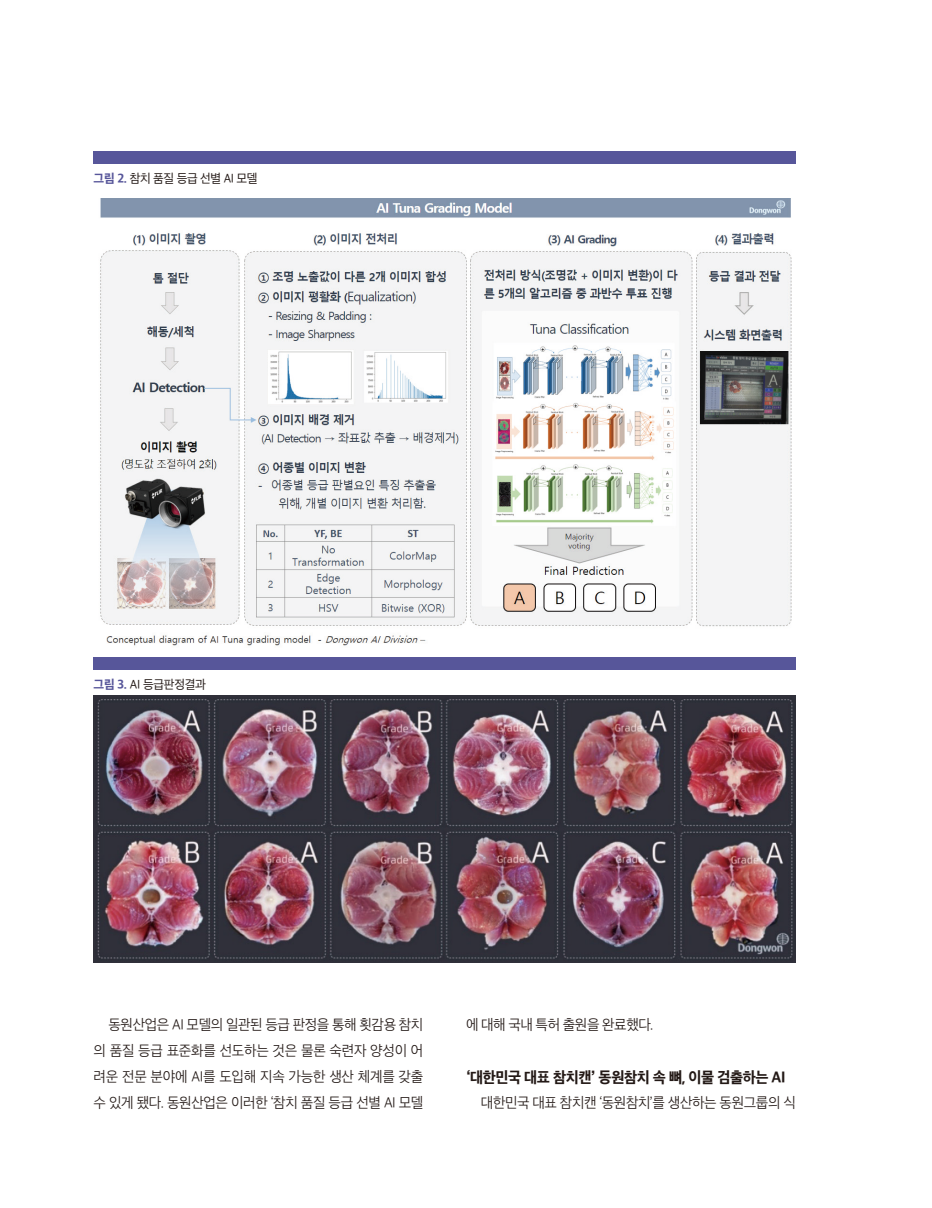
<style>
.page{position:relative;width:932px;height:1208px;background:#fff}
.page>*{position:absolute;margin:0;border:0;box-sizing:border-box;transform-origin:0 0}
.중제_10_5{font:800 15.75px "Apple SD Gothic Neo";letter-spacing:-.025em;color:#231916;scale:.96 1}
.본문고딕_10{font:300 15px/26.2px "Apple SD Gothic Neo";letter-spacing:-.025em;color:#231916;text-align:justify;scale:.96 1}
.표_그림_제목_8_5{font:12.9px "Apple SD Gothic Neo";letter-spacing:-.03em;color:#231916;scale:.96 1}
.표_그림_제목_8_5-2{font:12.75px "Apple SD Gothic Neo";letter-spacing:-.02em;color:#231916}
.s1{font-weight:800;font-size:12.75px;color:#57569a}
.s2{font-weight:800;color:#57569a}
</style>
<div class="page">
<div style="left:94px;top:657px;width:701px;height:13px;background:#57569a"></div>
<img style="left:94px;top:695px;width:701px;height:267px">
<div style="left:94px;top:151px;width:701px;height:13px;background:#57569a"></div>
<img style="left:100px;top:198px;width:692px;height:448px">
<p class="표_그림_제목_8_5" style="left:94px;top:171px;width:172px"><span class="s1">그림 2.</span> 참치 품질 등급 선별 AI 모델</p>
<p class="표_그림_제목_8_5-2" style="left:94px;top:677px;width:114px"><span class="s2">그림 3.</span> AI 등급판정결과</p>
<p class="본문고딕_10" style="left:94px;top:1012px;width:345px;text-indent:15px">동원산업은 AI 모델의 일관된 등급 판정을 통해 횟감용 참치 의 품질 등급 표준화를 선도하는 것은 물론 숙련자 양성이 어 려운 전문 분야에 AI를 도입해 지속 가능한 생산 체계를 갖출 수 있게 됐다. 동원산업은 이러한 ‘참치 품질 등급 선별 AI 모델</p>
<p class="본문고딕_10" style="left:466px;top:1012px;width:197px">에 대해 국내 특허 출원을 완료했다.</p>
<p class="중제_10_5" style="left:466px;top:1068px;width:334px">‘대한민국 대표 참치캔’ 동원참치 속 뼈, 이물 검출하는 AI</p>
<p class="본문고딕_10" style="left:480px;top:1090px;width:329px">대한민국 대표 참치캔 ‘동원참치’를 생산하는 동원그룹의 식</p>
</div>
